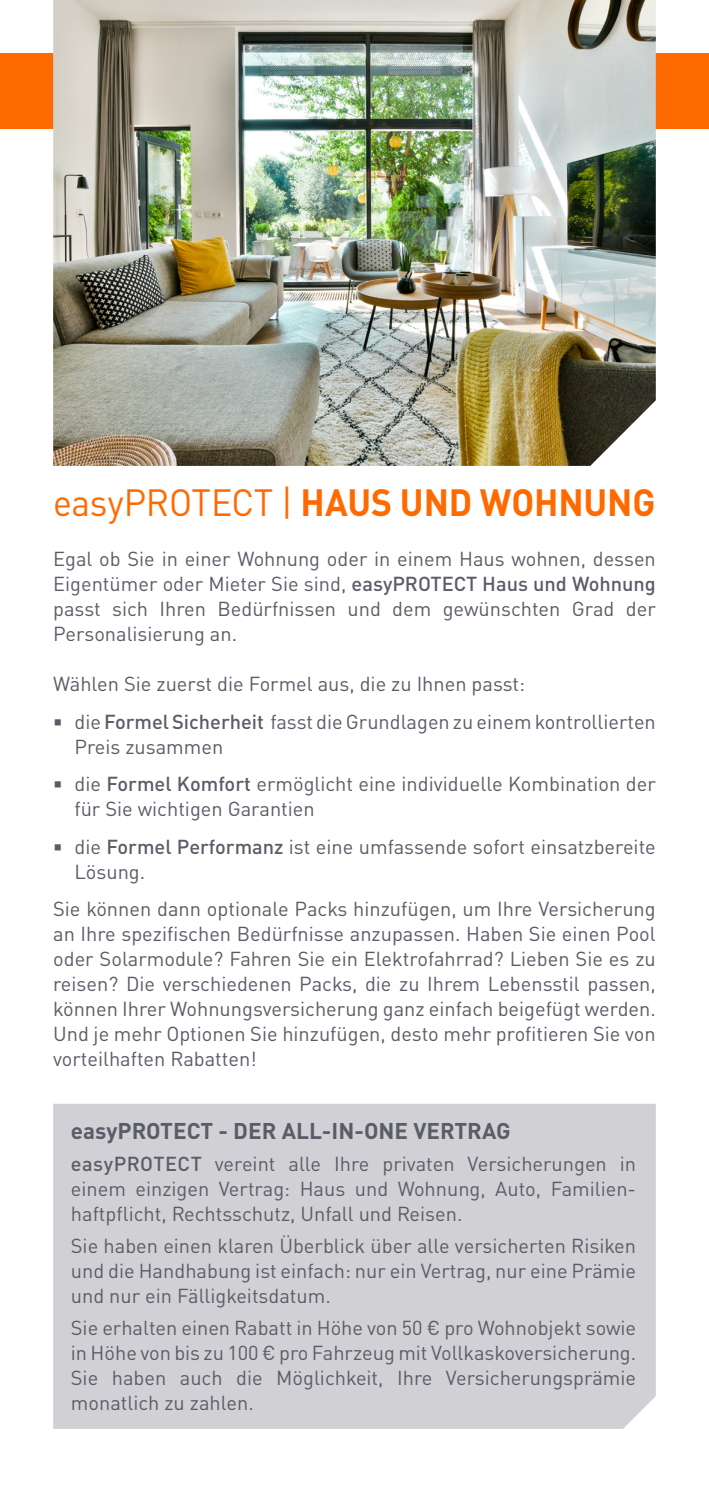
<style>
.page{position:relative;width:709px;height:1489px;background:#fff}
.page>*{position:absolute;margin:0;border:0;box-sizing:border-box;transform-origin:0 0}
.Body___Nom_Produit___15pt_Orange{font:700 37.5px "DIN Pro";letter-spacing:-.005em;color:#ff6a00;scale:.95 1}
.Blocs___Titres_9pt_Gris{font:700 22.5px "DIN Pro";color:#5a5d67}
.Blocs___Bodytext_8pt_Gris{font:20px/25px "DIN Pro";color:#5a5d67;text-align:justify}
.s1{font-weight:400}
.s2{font-weight:500}
</style>
<div class="page">
<div style="left:0;top:53px;width:709px;height:75px;background:#ff6a00"></div>
<img style="left:53px;top:0;width:603px;height:466px">
<div style="left:53px;top:1103px;width:603px;height:325px;background:#d1d1d5"></div>
<p class="Body___Nom_Produit___15pt_Orange" style="left:53px;top:477px;width:635px"><span class="s1">easyPROTECT |</span> HAUS UND WOHNUNG</p>
<p class="Blocs___Bodytext_8pt_Gris" style="left:53px;top:545px;width:604px">Egal ob Sie in einer Wohnung oder in einem Haus wohnen, dessen Eigentümer oder Mieter Sie sind, <span class="s2">easyPROTECT Haus und Wohnung </span>passt sich Ihren Bedürfnissen und dem gewünschten Grad der Personalisierung an.</p>
<p class="Blocs___Bodytext_8pt_Gris" style="left:53px;top:670px;width:473px">Wählen Sie zuerst die Formel aus, die zu Ihnen passt:</p>
<p class="Blocs___Bodytext_8pt_Gris" style="left:74px;top:708px;width:583px">die <span class="s2">Formel Sicherheit</span> fasst die Grundlagen zu einem kontrollierten<br>Preis zusammen</p>
<p class="Blocs___Bodytext_8pt_Gris" style="left:74px;top:770px;width:583px">die <span class="s2">Formel Komfort</span> ermöglicht eine individuelle Kombination der für Sie wichtigen Garantien</p>
<p class="Blocs___Bodytext_8pt_Gris" style="left:74px;top:833px;width:583px">die <span class="s2">Formel Performanz</span> ist eine umfassende sofort einsatzbereite<br>Lösung.</p>
<p class="Blocs___Bodytext_8pt_Gris" style="left:53px;top:895px;width:604px">Sie können dann optionale Packs hinzufügen, um Ihre Versicherung an Ihre spezifischen Bedürfnisse anzupassen. Haben Sie einen Pool oder Solarmodule? Fahren Sie ein Elektrofahrrad? Lieben Sie es zu reisen? Die verschiedenen Packs, die zu Ihrem Lebensstil passen, können Ihrer Wohnungsversicherung ganz einfach beigefügt werden.<br>Und je mehr Optionen Sie hinzufügen, desto mehr profitieren Sie von vorteilhaften Rabatten!</p>
<p class="Blocs___Titres_9pt_Gris" style="left:71px;top:1115px;width:441px">easyPROTECT - DER ALL-IN-ONE VERTRAG</p>
<p class="Blocs___Bodytext_8pt_Gris" style="left:71px;top:1150px;width:567px"><span class="s2">easyPROTECT</span> vereint alle Ihre privaten Versicherungen in einem einzigen Vertrag: Haus und Wohnung, Auto, Familien&shy;haftpflicht, Rechtsschutz, Unfall und Reisen.</p>
<p class="Blocs___Bodytext_8pt_Gris" style="left:71px;top:1232px;width:567px">Sie haben einen klaren Überblick über alle versicherten Risiken und die Handhabung ist einfach: nur ein Vertrag, nur eine Prämie und nur ein Fälligkeitsdatum.</p>
<p class="Blocs___Bodytext_8pt_Gris" style="left:71px;top:1314px;width:567px">Sie erhalten einen Rabatt in Höhe von 50 € pro Wohnobjekt sowie in Höhe von bis zu 100 € pro Fahrzeug mit Vollkaskoversicherung.<br>Sie haben auch die Möglichkeit, Ihre Versicherungsprämie monatlich zu zahlen.</p>
</div>
